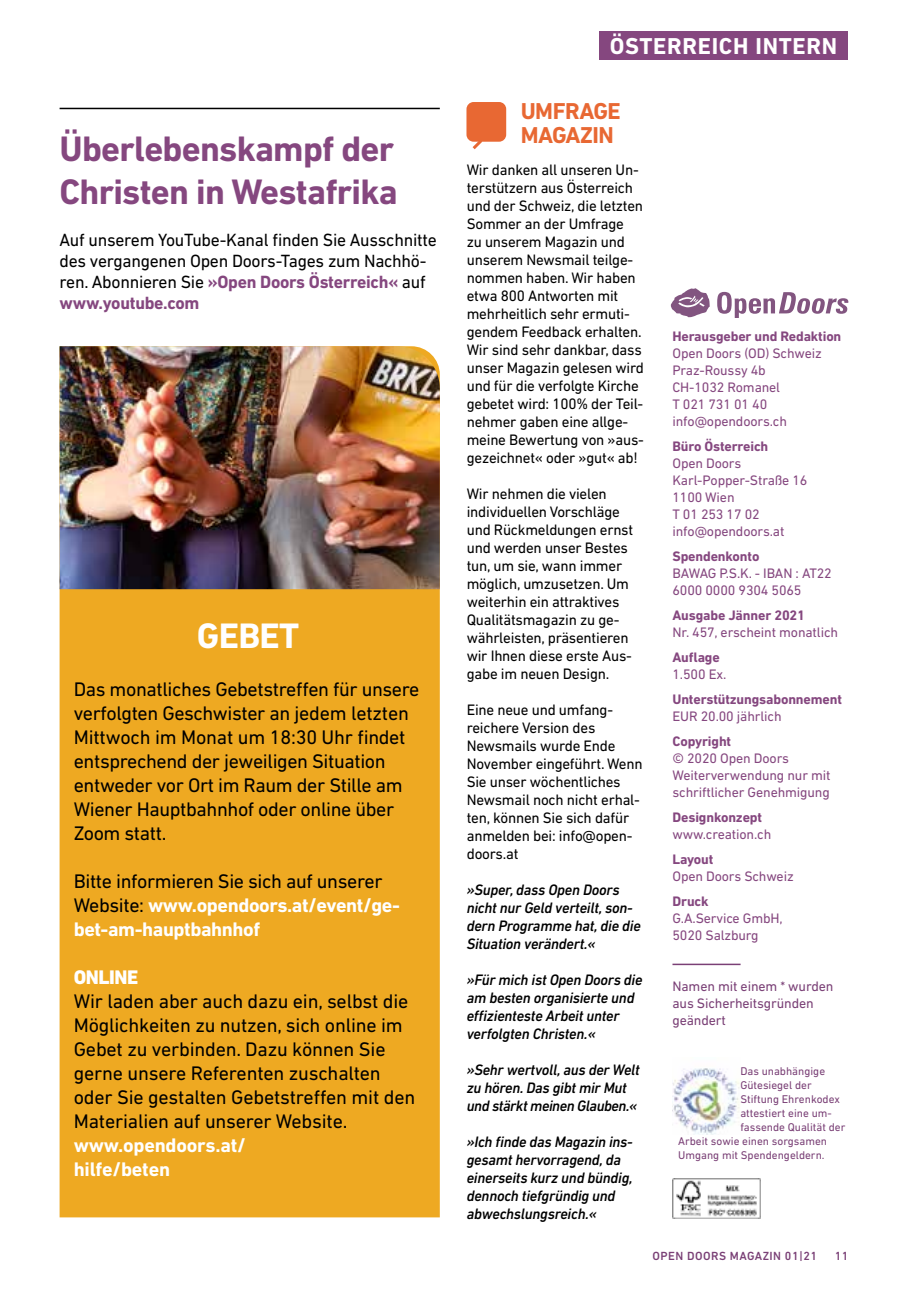
<style>
.page{position:relative;width:908px;height:1304px;background:#fff}
.page>*{position:absolute;margin:0;border:0;box-sizing:border-box;transform-origin:0 0}
.t1{font:700 36px/42.4px "DIN Next LT Pro";letter-spacing:-.02em;color:#85477f}
.t2{font:700 36px "DIN Next LT Pro";letter-spacing:-.02em;color:#fff}
.t3{font:700 23.4px "DIN Next LT Pro";letter-spacing:.03em;color:#fff}
.t4{font:700 23.4px/24px "DIN Next LT Pro";letter-spacing:-.02em;color:#e86833}
.t5{font:20px/24px "DIN Next LT Pro";letter-spacing:-.01em;color:#000}
.t6{font:700 20px/24px "DIN Next LT Pro";letter-spacing:-.02em;color:#fff}
.t7{font:800 20px "DIN Next LT Pro";letter-spacing:-.02em;color:#fff}
.t8{font:18px/21.2px "DIN Next LT Pro";letter-spacing:-.015em;color:#000}
.t9{font:15.4px/18px "DIN Next LT Pro";letter-spacing:-.015em;color:#000}
.t10{font:italic 500 15.4px/18px "DIN Next LT Pro";letter-spacing:-.015em;color:#000}
.t11{font:14px/17px "DIN Next LT Pro";letter-spacing:-.01em;color:#85477f}
.t12{font:700 14px "DIN Next LT Pro";letter-spacing:-.01em;color:#85477f}
.t13{font:14px/17px "DIN Next LT Pro";letter-spacing:-.01em;color:#7a4076}
.t14{font:500 12px "DIN Next LT Pro";letter-spacing:.04em;color:#7a4076}
.t15{font:11.4px "DIN Next LT Pro";color:#7a4076}
.s1{font-weight:700;color:#85477f}
.s2{font-weight:400;color:#000}
</style>
<div class="page">
<div style="left:60px;top:589px;width:379px;height:628px;background:#eea922"></div>
<hr style="left:60px;top:108px;width:379px;height:1px;background:#000">
<div style="left:466px;top:102px;width:40px;height:40px;background:#e86833;border-radius:7px"></div>
<svg style="left:469px;top:140px;width:16px;height:10px"></svg>
<img style="left:60px;top:346px;width:379px;height:243px">
<hr style="left:672px;top:964px;width:68px;height:1px;background:#7a4076">
<img style="left:672px;top:1068px;width:68px;height:66px">
<img style="left:672px;top:1179px;width:88px;height:40px">
<svg style="left:717px;top:292px;width:131px;height:25px"></svg>
<svg style="left:670px;top:288px;width:39px;height:29px"></svg>
<div style="left:599px;top:31px;width:249px;height:29px;background:#85477f"></div>
<h1 class="t1" style="left:60px;top:128px;width:339px">Überlebenskampf der<br>Christen in Westafrika</h1>
<p class="t8" style="left:60px;top:229px;width:378px">Auf unserem YouTube-Kanal finden Sie Ausschnitte des vergangenen Open Doors-Tages zum Nachhö&shy;ren. Abonnieren Sie <span class="s1">»Open Doors Österreich«</span> auf <span class="s1">www.youtube.com</span></p>
<h1 class="t2" style="left:197px;top:615px;width:104px">GEBET</h1>
<p class="t5" style="left:74px;top:677px;width:347px">Das monatliches Gebetstreffen für unsere verfolgten Geschwister an jedem letzten Mittwoch im Monat um 18:30 Uhr findet entsprechend der jeweiligen Situation entweder vor Ort im Raum der Stille am Wiener Hauptbahnhof oder online über Zoom statt.</p>
<p class="t6" style="left:74px;top:869px;width:327px"><span class="s2">Bitte informieren Sie sich auf unserer<br>Website:</span> www.opendoors.at/event/ge&shy;bet-am-hauptbahnhof</p>
<p class="t7" style="left:74px;top:965px;width:66px">ONLINE</p>
<p class="t5" style="left:74px;top:989px;width:343px">Wir laden aber auch dazu ein, selbst die Möglichkeiten zu nutzen, sich online im Gebet zu verbinden. Dazu können Sie gerne unsere Referenten zuschalten oder Sie gestalten Gebetstreffen mit den Materialien auf unserer Website.</p>
<p class="t6" style="left:74px;top:1133px;width:173px">www.opendoors.at/ hilfe/beten</p>
<h2 class="t3" style="left:609px;top:32px;width:229px">ÖSTERREICH INTERN</h2>
<h2 class="t4" style="left:520px;top:99px;width:102px">UMFRAGE<br>MAGAZIN</h2>
<p class="t9" style="left:466px;top:161px;width:179px">Wir danken all unseren Un&shy;terstützern aus Österreich und der Schweiz, die letzten<br>Sommer an der Umfrage<br>zu unserem Magazin und unserem Newsmail teilge&shy;nommen haben. Wir haben etwa 800 Antworten mit mehrheitlich sehr ermuti&shy;gendem Feedback erhalten.<br>Wir sind sehr dankbar, dass unser Magazin gelesen wird und für die verfolgte Kirche gebetet wird: 100% der Teil&shy;nehmer gaben eine allge&shy;meine Bewertung von »aus&shy;gezeichnet« oder »gut« ab!</p>
<p class="t9" style="left:466px;top:485px;width:168px">Wir nehmen die vielen individuellen Vorschläge und Rückmeldungen ernst und werden unser Bestes tun, um sie, wann immer möglich, umzusetzen. Um weiterhin ein attraktives<br>Qualitätsmagazin zu ge&shy;währleisten, präsentieren wir Ihnen diese erste Aus&shy;gabe im neuen Design.</p>
<p class="t9" style="left:466px;top:701px;width:177px">Eine neue und umfang&shy;reichere Version des<br>Newsmails wurde Ende<br>November eingeführt. Wenn<br>Sie unser wöchentliches<br>Newsmail noch nicht erhal&shy;ten, können Sie sich dafür anmelden bei: info@open&shy;doors.at</p>
<p class="t10" style="left:466px;top:881px;width:175px">»Super, dass Open Doors nicht nur Geld verteilt, son&shy;dern Programme hat, die die<br>Situation verändert.«</p>
<p class="t10" style="left:466px;top:971px;width:177px">»Für mich ist Open Doors die am besten organisierte und effizienteste Arbeit unter verfolgten Christen.«</p>
<p class="t10" style="left:466px;top:1061px;width:174px">»Sehr wertvoll, aus der Welt zu hören. Das gibt mir Mut und stärkt meinen Glauben.«</p>
<p class="t10" style="left:466px;top:1133px;width:167px">»Ich finde das Magazin ins&shy;gesamt hervorragend, da einerseits kurz und bündig, dennoch tiefgründig und abwechslungsreich.«</p>
<p class="t12" style="left:672px;top:328px;width:170px">Herausgeber und Redaktion</p>
<p class="t11" style="left:672px;top:345px;width:151px">Open Doors (OD) Schweiz<br>Praz-Roussy 4b<br>CH-1032 Romanel<br>T 021 731 01 40 info@opendoors.ch</p>
<p class="t12" style="left:672px;top:438px;width:97px">Büro Österreich</p>
<p class="t11" style="left:672px;top:455px;width:136px">Open Doors<br>Karl-Popper-Straße 16<br>1100 Wien<br>T 01 253 17 02 info@opendoors.at</p>
<p class="t12" style="left:672px;top:548px;width:88px">Spendenkonto</p>
<p class="t11" style="left:672px;top:565px;width:161px">BAWAG P.S.K. - IBAN : AT22<br>6000 0000 9304 5065</p>
<p class="t12" style="left:672px;top:607px;width:134px">Ausgabe Jänner 2021</p>
<p class="t11" style="left:672px;top:624px;width:167px">Nr. 457, erscheint monatlich</p>
<p class="t12" style="left:672px;top:649px;width:49px">Auflage</p>
<p class="t11" style="left:672px;top:666px;width:55px">1.500 Ex.</p>
<p class="t12" style="left:672px;top:691px;width:171px">Unterstützungsabonnement</p>
<p class="t11" style="left:672px;top:708px;width:111px">EUR 20.00 jährlich</p>
<p class="t12" style="left:672px;top:733px;width:60px">Copyright</p>
<p class="t11" style="left:672px;top:750px;width:160px">© 2020 Open Doors<br>Weiterverwendung nur mit schriftlicher Genehmigung</p>
<p class="t12" style="left:672px;top:809px;width:91px">Designkonzept</p>
<p class="t11" style="left:672px;top:826px;width:100px">www.creation.ch</p>
<p class="t12" style="left:672px;top:851px;width:42px">Layout</p>
<p class="t11" style="left:672px;top:868px;width:123px">Open Doors Schweiz</p>
<p class="t12" style="left:672px;top:893px;width:38px">Druck</p>
<p class="t11" style="left:672px;top:910px;width:112px">G.A.Service GmbH,<br>5020 Salzburg</p>
<p class="t13" style="left:672px;top:978px;width:162px">Namen mit einem * wurden aus Sicherheitsgründen geändert</p>
<p class="t15" style="left:740px;top:1065px;width:86px">Das unabhängige</p>
<p class="t15" style="left:740px;top:1079px;width:73px">Gütesiegel der</p>
<p class="t15" style="left:740px;top:1093px;width:101px">Stiftung Ehrenkodex</p>
<p class="t15" style="left:740px;top:1107px;width:93px">attestiert eine um-</p>
<p class="t15" style="left:740px;top:1121px;width:107px">fassende Qualität der</p>
<p class="t15" style="left:677px;top:1135px;width:150px">Arbeit sowie einen sorgsamen</p>
<p class="t15" style="left:677px;top:1149px;width:148px">Umgang mit Spendengeldern.</p>
<p class="t14" style="left:652px;top:1249px;width:166px">OPEN DOORS MAGAZIN 01|21</p>
<p class="t14" style="left:834px;top:1249px;width:15px">11</p>
</div>
